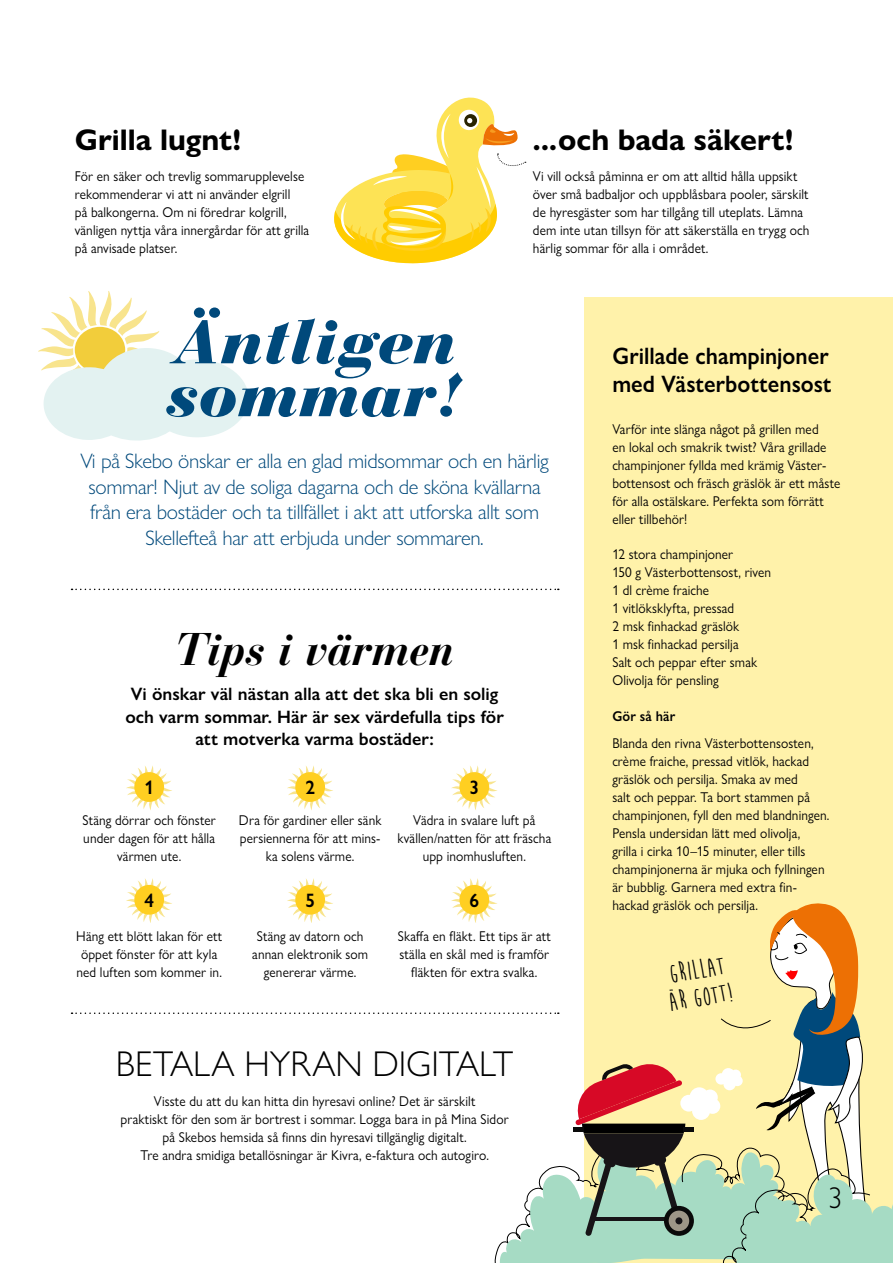
<style>
.page{position:relative;width:893px;height:1263px;background:#fff}
.page>*{position:absolute;margin:0;border:0;box-sizing:border-box;transform-origin:0 0}
.t1{font:italic 900 61.35px/52.9px "Bauer Bodoni Std";letter-spacing:-.01em;color:#00497b;scale:1.07 1}
.t2{font:italic 700 45.45px "Bauer Bodoni Std";letter-spacing:-.01em;color:#000}
.t3{font:300 36px "Gill Sans Nova";color:#000}
.t4{font:300 30.15px "Gill Sans Nova";color:#000;scale:.94 1}
.t5{font:700 30px "Gill Sans Nova";color:#000}
.t6{font:700 27px/27.8px "Moon Flower";color:#000}
.t7{font:600 23.85px/27.6px "Gill Sans Nova";color:#000;scale:.94 1}
.t8{font:300 21px/25.5px "Gill Sans Nova";letter-spacing:-.015em;color:#00497b;text-align:center}
.t9{font:600 19.5px "Gill Sans Nova";color:#000;scale:.94 1}
.t10{font:600 18px/22.5px "Gill Sans Nova";letter-spacing:.005em;color:#000;text-align:center}
.t11{font:14.25px/18px "Gill Sans Nova";letter-spacing:.01em;color:#000;text-align:center;scale:.94 1}
.t12{font:600 14.25px "Gill Sans Nova";letter-spacing:.015em;color:#000;scale:.94 1}
</style>
<div class="page">
<div style="left:585px;top:298px;width:308px;height:965px;background:#fff2aa"></div>
<svg style="left:72px;top:589px;width:487px;height:1px"></svg>
<svg style="left:38px;top:291px;width:211px;height:150px"></svg>
<svg style="left:126px;top:766px;width:46px;height:44px"></svg>
<div style="left:134px;top:772px;width:30px;height:30px;background:#ffcf21;border-radius:50%"></div>
<svg style="left:287px;top:766px;width:46px;height:44px"></svg>
<div style="left:295px;top:772px;width:30px;height:30px;background:#ffcf21;border-radius:50%"></div>
<svg style="left:451px;top:766px;width:46px;height:44px"></svg>
<div style="left:459px;top:772px;width:30px;height:30px;background:#ffcf21;border-radius:50%"></div>
<svg style="left:72px;top:878px;width:821px;height:385px"></svg>
<svg style="left:334px;top:97px;width:192px;height:167px"></svg>
<h3 class="t5" style="left:75px;top:121px;width:168px">Grilla lugnt!</h3>
<p class="t11" style="left:75px;top:167px;width:251px;text-align:left">För en säker och trevlig sommarupplevelse rekommenderar vi att ni använder elgrill<br>på balkongerna. Om ni föredrar kolgrill, vänligen nyttja våra innergårdar för att grilla på anvisade platser.</p>
<h3 class="t5" style="left:533px;top:121px;width:262px">...och bada säkert!</h3>
<p class="t11" style="left:533px;top:167px;width:295px;text-align:left">Vi vill också påminna er om att alltid hålla uppsikt över små badbaljor och uppblåsbara pooler, särskilt de hyresgäster som har tillgång till uteplats. Lämna dem inte utan tillsyn för att säkerställa en trygg och härlig sommar för alla i området.</p>
<h1 class="t1" style="left:166px;top:315px;width:280px">Äntligen sommar!</h1>
<h3 class="t8" style="left:81px;top:448px;width:470px">Vi på Skebo önskar er alla en glad midsommar och en härlig sommar! Njut av de soliga dagarna och de sköna kvällarna från era bostäder och ta tillfället i akt att utforska allt som Skellefteå har att erbjuda under sommaren.</h3>
<h2 class="t2" style="left:175px;top:621px;width:281px">Tips i värmen</h2>
<p class="t10" style="left:125px;top:683px;width:380px">Vi önskar väl nästan alla att det ska bli en solig och varm sommar. Här är sex värdefulla tips för att motverka varma bostäder:</p>
<h3 class="t9" style="left:144px;top:775px;width:12px">1</h3>
<h3 class="t9" style="left:305px;top:775px;width:12px">2</h3>
<h3 class="t9" style="left:469px;top:775px;width:12px">3</h3>
<p class="t11" style="left:83px;top:811px;width:143px">Stäng dörrar och fönster under dagen för att hålla värmen ute.</p>
<p class="t11" style="left:239px;top:811px;width:153px">Dra för gardiner eller sänk persiennerna för att mins&shy;ka solens värme.</p>
<p class="t11" style="left:397px;top:811px;width:165px">Vädra in svalare luft på kvällen/natten för att fräscha upp inomhusluften.</p>
<h3 class="t9" style="left:144px;top:888px;width:12px">4</h3>
<h3 class="t9" style="left:305px;top:888px;width:12px">5</h3>
<h3 class="t9" style="left:469px;top:888px;width:12px">6</h3>
<p class="t11" style="left:76px;top:927px;width:157px">Häng ett blött lakan för ett öppet fönster för att kyla ned luften som kommer in.</p>
<p class="t11" style="left:252px;top:927px;width:125px">Stäng av datorn och annan elektronik som genererar värme.</p>
<p class="t11" style="left:398px;top:927px;width:164px">Skaffa en fläkt. Ett tips är att ställa en skål med is framför fläkten för extra svalka.</p>
<h3 class="t3" style="left:116px;top:1041px;width:399px">BETALA HYRAN DIGITALT</h3>
<p class="t11" style="left:121px;top:1092px;width:414px">Visste du att du kan hitta din hyresavi online? Det är särskilt<br>praktiskt för den som är bortrest i sommar. Logga bara in på Mina Sidor på Skebos hemsida så finns din hyresavi tillgänglig digitalt.<br>Tre andra smidiga betallösningar är Kivra, e-faktura och autogiro.</p>
<h3 class="t7" style="left:612px;top:342px;width:235px">Grillade champinjoner med Västerbottensost</h3>
<p class="t11" style="left:612px;top:420px;width:244px;text-align:left">Varför inte slänga något på grillen med<br>en lokal och smakrik twist? Våra grillade champinjoner fyllda med krämig Väster&shy;bottensost och fräsch gräslök är ett måste för alla ostälskare. Perfekta som förrätt eller tillbehör!</p>
<p class="t11" style="left:612px;top:545px;width:171px;text-align:left">12 stora champinjoner<br>150 g Västerbottensost, riven<br>1 dl crème fraiche<br>1 vitlöksklyfta, pressad<br>2 msk finhackad gräslök<br>1 msk finhackad persilja<br>Salt och peppar efter smak<br>Olivolja för pensling</p>
<p class="t12" style="left:612px;top:707px;width:68px">Gör så här</p>
<p class="t11" style="left:612px;top:734px;width:232px;text-align:left">Blanda den rivna Västerbottensosten, crème fraiche, pressad vitlök, hackad gräslök och persilja. Smaka av med<br>salt och peppar. Ta bort stammen på champinjonen, fyll den med blandningen.<br>Pensla undersidan lätt med olivolja,<br>grilla i cirka 10–15 minuter, eller tills champinjonerna är mjuka och fyllningen är bubblig. Garnera med extra fin&shy;hackad gräslök och persilja.</p>
<h3 class="t6" style="left:663px;top:961px;width:66px;rotate:-9deg">GRILLAT<br>ÄR GOTT!</h3>
<h3 class="t4" style="left:828px;top:1180px;width:16px">3</h3>
</div>
